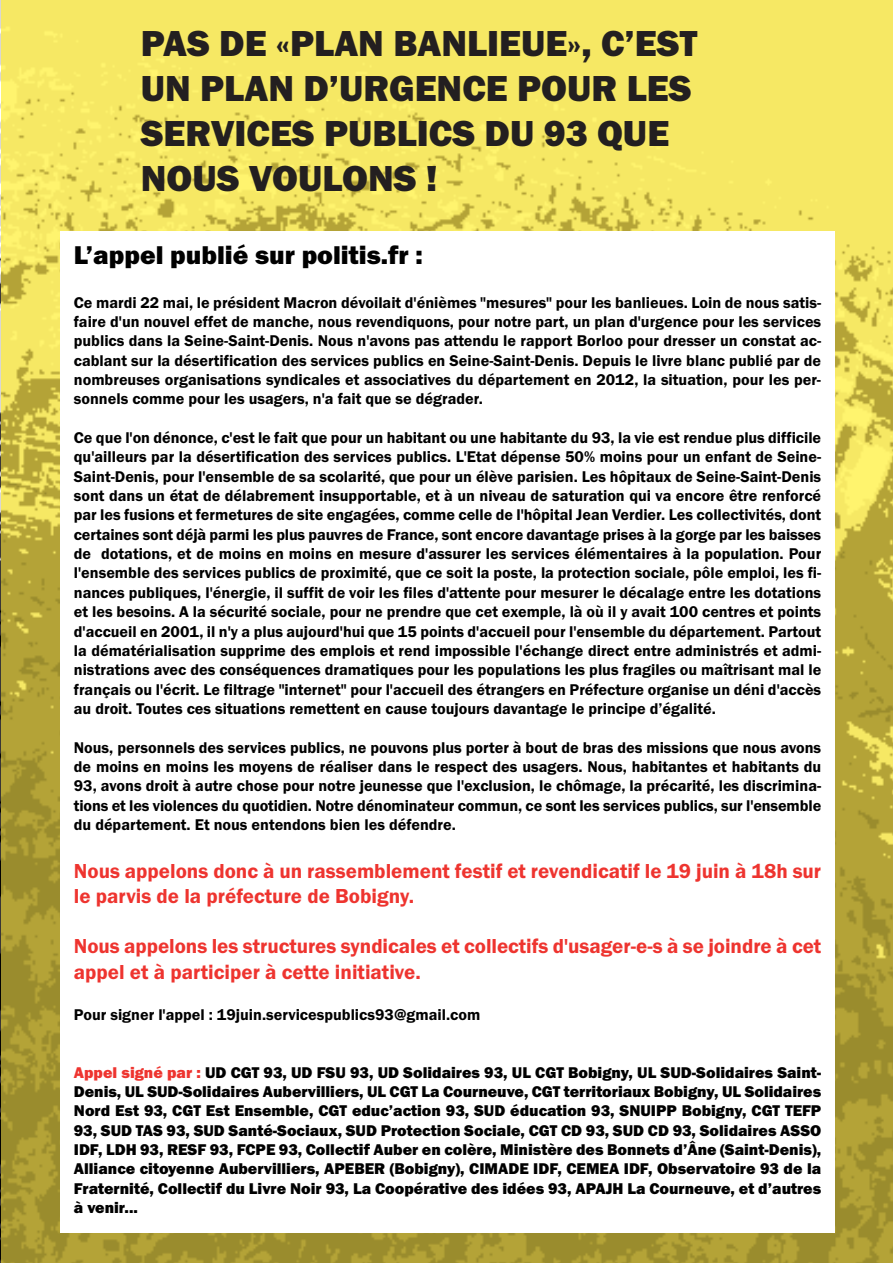
<style>
.page{position:relative;width:893px;height:1263px;background:#fff}
.page>*{position:absolute;margin:0;border:0;box-sizing:border-box;transform-origin:0 0}
.t1{font:800 37.5px/45px "Franklin Gothic";color:#231f20}
.t2{font:800 26.7px "Franklin Gothic";color:#000}
.t3{font:600 21px/25.2px "Franklin Gothic";color:#ee342f}
.t4{font:600 16.2px/19.4px "Franklin Gothic";color:#000;text-align:justify}
.t5{font:800 16.2px/19.4px "Franklin Gothic";color:#000;text-align:justify}
.s1{color:#ee342f}
</style>
<div class="page">
<img style="left:1px;top:0;width:892px;height:1263px">
<div style="left:61px;top:232px;width:774px;height:1001px;background:#fff"></div>
<h1 class="t1" style="left:141px;top:21px;width:558px">PAS DE «PLAN BANLIEUE», C’EST<br>UN PLAN D’URGENCE POUR LES<br>SERVICES PUBLICS DU 93 QUE<br>NOUS VOULONS !</h1>
<h2 class="t2" style="left:74px;top:239px;width:350px">L’appel publié sur politis.fr :</h2>
<p class="t4" style="left:74px;top:292px;width:749px">Ce mardi 22 mai, le président Macron dévoilait d'énièmes "mesures" pour les banlieues. Loin de nous satis&shy;faire d'un nouvel effet de manche, nous revendiquons, pour notre part, un plan d'urgence pour les services publics dans la Seine-Saint-Denis. Nous n'avons pas attendu le rapport Borloo pour dresser un constat ac&shy;cablant sur la désertification des services publics en Seine-Saint-Denis. Depuis le livre blanc publié par de nombreuses organisations syndicales et associatives du département en 2012, la situation, pour les per&shy;sonnels comme pour les usagers, n'a fait que se dégrader.</p>
<p class="t4" style="left:74px;top:428px;width:749px">Ce que l'on dénonce, c'est le fait que pour un habitant ou une habitante du 93, la vie est rendue plus difficile qu'ailleurs par la désertification des services publics. L'Etat dépense 50% moins pour un enfant de Seine-Saint-Denis, pour l'ensemble de sa scolarité, que pour un élève parisien. Les hôpitaux de Seine-Saint-Denis sont dans un état de délabrement insupportable, et à un niveau de saturation qui va encore être renforcé par les fusions et fermetures de site engagées, comme celle de l'hôpital Jean Verdier. Les collectivités, dont certaines sont déjà parmi les plus pauvres de France, sont encore davantage prises à la gorge par les baisses de dotations, et de moins en moins en mesure d'assurer les services élémentaires à la population. Pour l'ensemble des services publics de proximité, que ce soit la poste, la protection sociale, pôle emploi, les fi&shy;nances publiques, l'énergie, il suffit de voir les files d'attente pour mesurer le décalage entre les dotations et les besoins. A la sécurité sociale, pour ne prendre que cet exemple, là où il y avait 100 centres et points d'accueil en 2001, il n'y a plus aujourd'hui que 15 points d'accueil pour l'ensemble du département. Partout la dématérialisation supprime des emplois et rend impossible l'échange direct entre administrés et admi&shy;nistrations avec des conséquences dramatiques pour les populations les plus fragiles ou maîtrisant mal le français ou l'écrit. Le filtrage "internet" pour l'accueil des étrangers en Préfecture organise un déni d'accès au droit. Toutes ces situations remettent en cause toujours davantage le principe d’égalité.</p>
<p class="t4" style="left:74px;top:737px;width:749px">Nous, personnels des services publics, ne pouvons plus porter à bout de bras des missions que nous avons de moins en moins les moyens de réaliser dans le respect des usagers. Nous, habitantes et habitants du 93, avons droit à autre chose pour notre jeunesse que l'exclusion, le chômage, la précarité, les discrimina&shy;tions et les violences du quotidien. Notre dénominateur commun, ce sont les services publics, sur l'ensemble du département. Et nous entendons bien les défendre.</p>
<p class="t3" style="left:74px;top:858px;width:749px">Nous appelons donc à un rassemblement festif et revendicatif le 19 juin à 18h sur le parvis de la préfecture de Bobigny.</p>
<p class="t3" style="left:74px;top:933px;width:749px">Nous appelons les structures syndicales et collectifs d'usager-e-s à se joindre à cet appel et à participer à cette initiative.</p>
<p class="t4" style="left:74px;top:1004px;width:408px">Pour signer l'appel : 19juin.servicespublics93@gmail.com</p>
<p class="t5" style="left:74px;top:1062px;width:749px"><span class="s1">Appel signé par :</span> UD CGT 93, UD FSU 93, UD Solidaires 93, UL CGT Bobigny, UL SUD-Solidaires Saint-Denis, UL SUD-Solidaires Aubervilliers, UL CGT La Courneuve, CGT territoriaux Bobigny, UL Solidaires Nord Est 93, CGT Est Ensemble, CGT educ’action 93, SUD éducation 93, SNUIPP Bobigny, CGT TEFP 93, SUD TAS 93, SUD Santé-Sociaux, SUD Protection Sociale, CGT CD 93, SUD CD 93, Solidaires ASSO IDF, LDH 93, RESF 93, FCPE 93, Collectif Auber en colère, Ministère des Bonnets d’Âne (Saint-Denis), Alliance citoyenne Aubervilliers, APEBER (Bobigny), CIMADE IDF, CEMEA IDF, Observatoire 93 de la Fraternité, Collectif du Livre Noir 93, La Coopérative des idées 93, APAJH La Courneuve, et d’autres à venir...</p>
</div>
